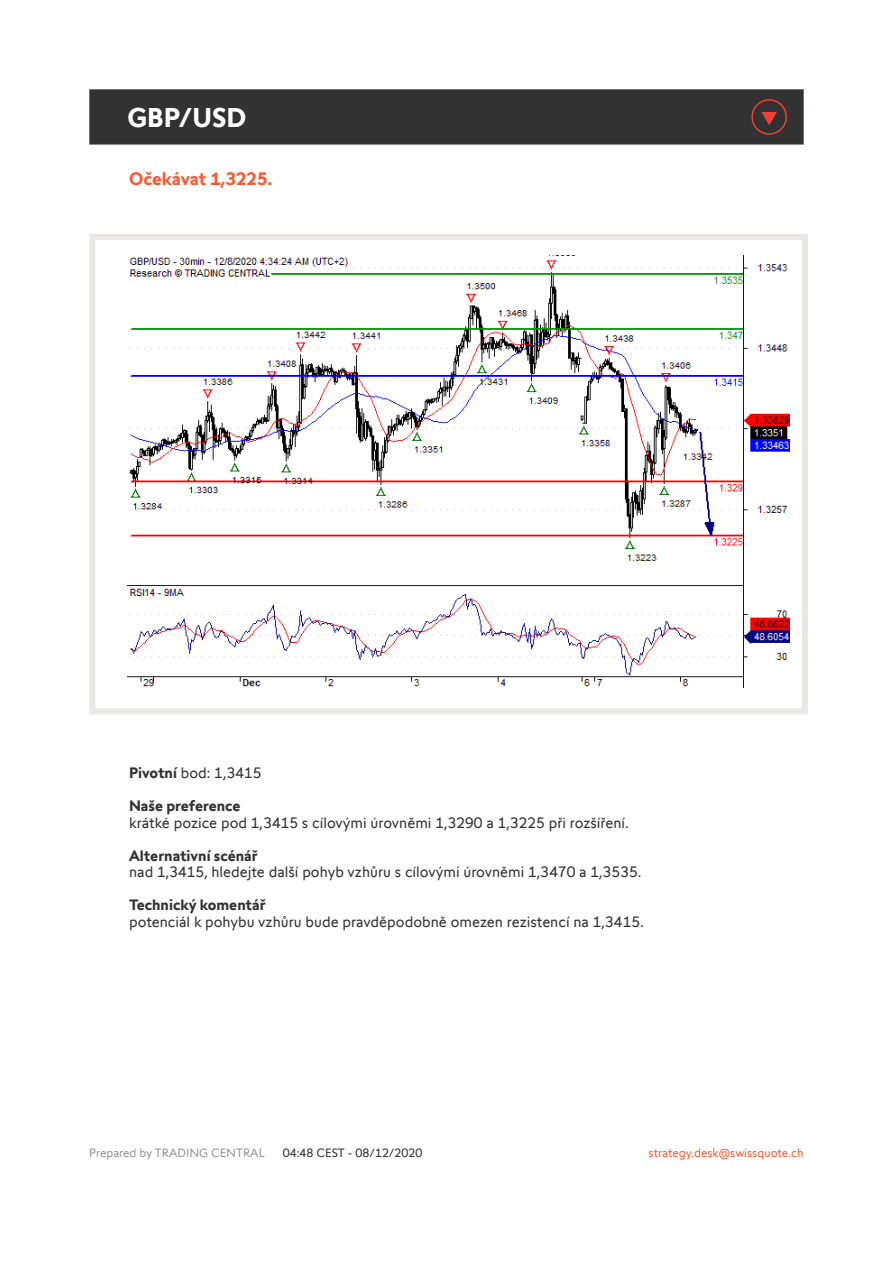
<style>
.page{position:relative;width:893px;height:1263px;background:#fff}
.page>*{position:absolute;margin:0;border:0;box-sizing:border-box;transform-origin:0 0}
.t1{font:700 27px "Swissquote CT";color:#fff}
.t2{font:700 18px "Swissquote CT";letter-spacing:-.005em;color:#fa5b35}
.t3{font:15px "Swissquote CT";color:#323232}
.t4{font:700 15px "Swissquote CT";color:#323232}
.t5{font:12px "Swissquote CT";color:#fa5b35}
.t6{font:12px "Swissquote CT";color:#939598}
.t7{font:12px "Swissquote CT";color:#323232}
.s1{font-weight:700}
</style>
<div class="page">
<div style="left:89px;top:234px;width:719px;height:480px;border:6px solid #e9e8e7"></div>
<div style="left:89px;top:89px;width:715px;height:56px;background:#323232;border:2px solid #323232"></div>
<img style="left:128px;top:255px;width:661px;height:432px">
<svg style="left:751px;top:99px;width:36px;height:36px"></svg>
<h1 class="t1" style="left:128px;top:101px;width:120px">GBP/USD</h1>
<p class="t2" style="left:129px;top:168px;width:145px">Očekávat 1,3225.</p>
<p class="t3" style="left:129px;top:764px;width:134px"><span class="s1">Pivotní</span> bod: 1,3415</p>
<p class="t4" style="left:129px;top:797px;width:113px">Naše preference</p>
<p class="t3" style="left:129px;top:814px;width:501px">krátké pozice pod 1,3415 s cílovými úrovněmi 1,3290 a 1,3225 při rozšíření.</p>
<p class="t4" style="left:129px;top:846px;width:130px">Alternativní scénář</p>
<p class="t3" style="left:129px;top:863px;width:514px">nad 1,3415, hledejte další pohyb vzhůru s cílovými úrovněmi 1,3470 a 1,3535.</p>
<p class="t4" style="left:129px;top:896px;width:138px">Technický komentář</p>
<p class="t3" style="left:129px;top:913px;width:516px">potenciál k pohybu vzhůru bude pravděpodobně omezen rezistencí na 1,3415.</p>
<p class="t6" style="left:89px;top:1145px;width:177px">Prepared by TRADING CENTRAL</p>
<p class="t7" style="left:283px;top:1145px;width:141px">04:48 CEST - 08/12/2020</p>
<p class="t5" style="left:649px;top:1145px;width:157px">strategy.desk@swissquote.ch</p>
</div>
